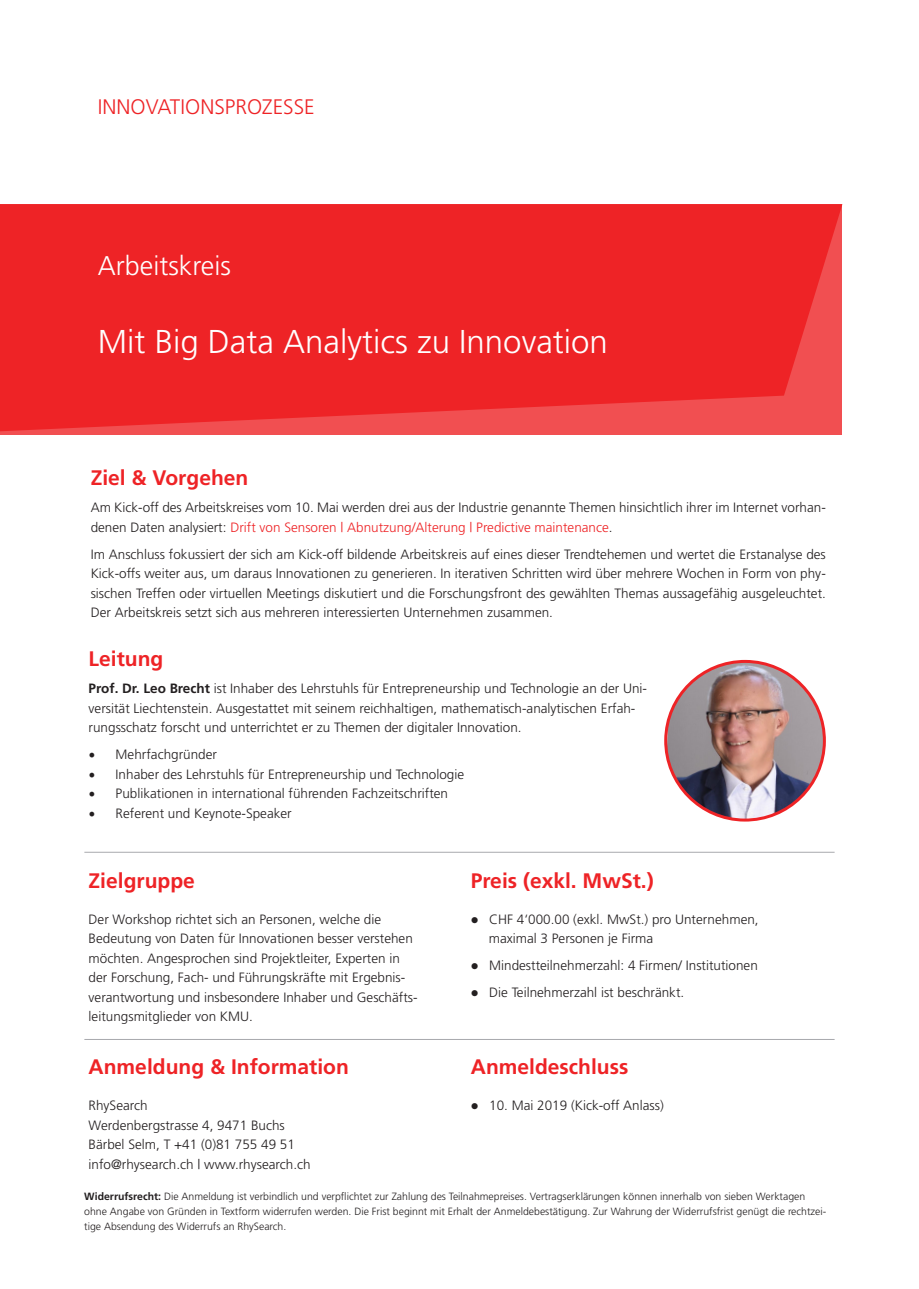
<style>
.page{position:relative;width:919px;height:1289px;background:#fff}
.page>*{position:absolute;margin:0;border:0;box-sizing:border-box;transform-origin:0 0}
.t1{font:300 33px "Frutiger";color:#fff}
.t2{font:300 27px "Frutiger";color:#fff}
.t3{font:700 21px "Frutiger";color:#ee2326}
.t4{font:300 21px "Frutiger";color:#ee2326}
.t5{font:300 13.5px/19.5px "Frutiger";color:#231f20}
.t6{font:300 10.5px/15px "Frutiger";color:#231f20}
.s1{color:#ee2326}
.s2{font-weight:700}
.s3{font-family:"Minion Pro";font-weight:400;font-size:18px}
</style>
<div class="page">
<svg style="left:0;top:204px;width:842px;height:227px;background:#ee272a"></svg>
<img style="left:667px;top:663px;width:157px;height:156px">
<div style="left:663px;top:659px;width:163px;height:163px;border:3px solid #ee2326;border-radius:50%"></div>
<hr style="left:84px;top:851px;width:750px;height:1px;background:#a8a9ad">
<hr style="left:84px;top:1039px;width:750px;height:1px;background:#a8a9ad">
<p class="t4" style="left:98px;top:95px;width:218px">INNOVATIONSPROZESSE</p>
<p class="t2" style="left:98px;top:250px;width:135px">Arbeitskreis</p>
<p class="t1" style="left:98px;top:323px;width:511px">Mit Big Data Analytics zu Innovation</p>
<p class="t3" style="left:91px;top:465px;width:159px">Ziel &amp; Vorgehen</p>
<p class="t5" style="left:91px;top:497px;width:736px">Am Kick-off des Arbeitskreises vom 10. Mai werden drei aus der Industrie genannte Themen hinsichtlich ihrer im Internet vorhan&shy;denen Daten analysiert: <span class="s1">Drift von Sensoren | Abnutzung/Alterung | Predictive maintenance</span>.</p>
<p class="t5" style="left:91px;top:544px;width:736px;text-align:justify">Im Anschluss fokussiert der sich am Kick-off bildende Arbeitskreis auf eines dieser Trendtehemen und wertet die Erstanalyse des Kick-offs weiter aus, um daraus Innovationen zu generieren. In iterativen Schritten wird über mehrere Wochen in Form von phy&shy;sischen Treffen oder virtuellen Meetings diskutiert und die Forschungsfront des gewählten Themas aussagefähig ausgeleuchtet.<br>Der Arbeitskreis setzt sich aus mehreren interessierten Unternehmen zusammen.</p>
<p class="t3" style="left:89px;top:646px;width:76px">Leitung</p>
<p class="t5" style="left:89px;top:678px;width:560px"><span class="s2">Prof. Dr. Leo Brecht</span> ist Inhaber des Lehrstuhls für Entrepreneurship und Technologie an der Uni&shy;versität Liechtenstein. Ausgestattet mit seinem reichhaltigen, mathematisch-analytischen Erfah&shy;rungsschatz forscht und unterrichtet er zu Themen der digitaler Innovation.</p>
<p class="t5" style="left:89px;top:744px;width:130px"><span class="s3">•</span> Mehrfachgründer</p>
<p class="t5" style="left:89px;top:764px;width:377px"><span class="s3">•</span> Inhaber des Lehrstuhls für Entrepreneurship und Technologie</p>
<p class="t5" style="left:89px;top:783px;width:361px"><span class="s3">•</span> Publikationen in international führenden Fachzeitschriften</p>
<p class="t5" style="left:89px;top:803px;width:205px"><span class="s3">•</span> Referent und Keynote-Speaker</p>
<p class="t3" style="left:471px;top:867px;width:184px">Preis (exkl. MwSt.)</p>
<p class="t5" style="left:471px;top:909px;width:289px">● CHF 4‘000.00 (exkl. MwSt.) pro Unternehmen,</p>
<p class="t5" style="left:489px;top:928px;width:166px">maximal 3 Personen je Firma</p>
<p class="t5" style="left:471px;top:955px;width:288px">● Mindestteilnehmerzahl: 4 Firmen/ Institutionen</p>
<p class="t5" style="left:471px;top:982px;width:215px">● Die Teilnehmerzahl ist beschränkt.</p>
<p class="t3" style="left:89px;top:868px;width:108px">Zielgruppe</p>
<p class="t5" style="left:89px;top:909px;width:330px">Der Workshop richtet sich an Personen, welche die Bedeutung von Daten für Innovationen besser verstehen möchten. Angesprochen sind Projektleiter, Experten in der Forschung, Fach- und Führungskräfte mit Ergebnis&shy;verantwortung und insbesondere Inhaber und Geschäfts&shy;leitungsmitglieder von KMU.</p>
<p class="t3" style="left:89px;top:1054px;width:262px">Anmeldung &amp; Information</p>
<p class="t5" style="left:89px;top:1095px;width:61px">RhySearch</p>
<p class="t5" style="left:89px;top:1115px;width:198px">Werdenbergstrasse 4, 9471 Buchs</p>
<p class="t5" style="left:89px;top:1134px;width:208px">Bärbel Selm, T +41 (0)81 755 49 51</p>
<p class="t5" style="left:89px;top:1154px;width:223px">info@rhysearch.ch | www.rhysearch.ch</p>
<p class="t6" style="left:84px;top:1188px;width:743px"><span class="s2">Widerrufsrecht:</span> Die Anmeldung ist verbindlich und verpflichtet zur Zahlung des Teilnahmepreises. Vertragserklärungen können innerhalb von sieben Werktagen ohne Angabe von Gründen in Textform widerrufen werden. Die Frist beginnt mit Erhalt der Anmeldebestätigung. Zur Wahrung der Widerrufsfrist genügt die rechtzei&shy;tige Absendung des Widerrufs an RhySearch.</p>
<p class="t3" style="left:471px;top:1053px;width:159px">Anmeldeschluss</p>
<p class="t5" style="left:471px;top:1095px;width:194px">● 10. Mai 2019 (Kick-off Anlass)</p>
</div>
